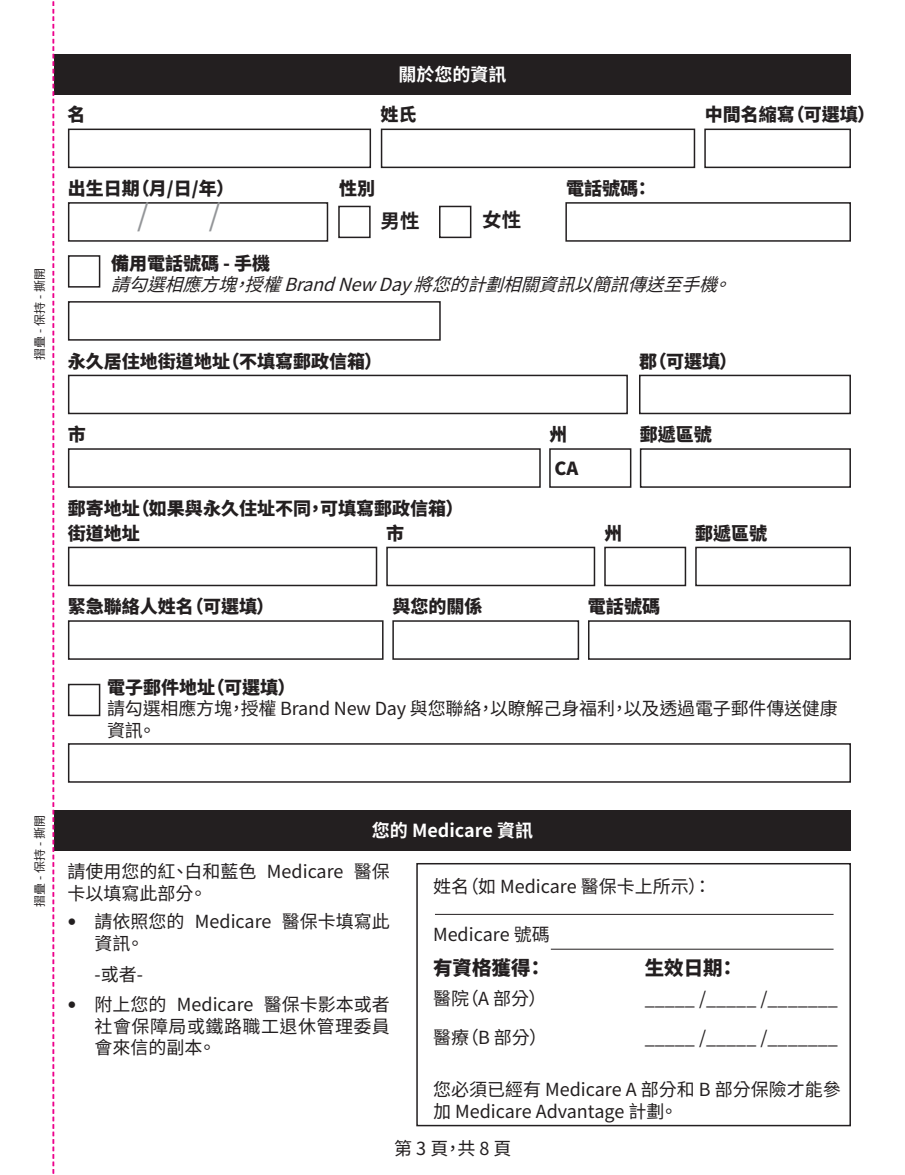
<style>
.page{position:relative;width:905px;height:1175px;background:#fff}
.page>*{position:absolute;margin:0;border:0;box-sizing:border-box;transform-origin:0 0}
.t1{font:30px "Noto Sans CJ Ktc";color:#939598}
.t2{font:900 19.5px "Noto Sans CJ Ktc";color:#231f20}
.t3{font:700 19.5px "Noto Sans CJ Ktc";color:#231f20}
.t4{font:18px/21.6px "Noto Sans CJ Ktc";color:#231f20}
.t5{font:900 18px "Noto Sans CJ Ktc";color:#231f20}
.t6{font:italic 18px/21.6px "Noto Sans CJ Ktc";color:#231f20}
.t7{font:700 18px "Noto Sans CJ Ktc";color:#fff}
.t8{font:12px "Noto Sans CJ Ktc";color:#231f20}
.s1{font-weight:900;font-style:normal}
.s2{font-weight:900}
.s3{font-family:"Avenir Next"}
</style>
<div class="page">
<div style="left:54px;top:54px;width:796px;height:40px;background:#231f20"></div>
<div style="left:68px;top:546px;width:309px;height:40px;border:2px solid #231f20"></div>
<div style="left:549px;top:448px;width:82px;height:40px;border:2px solid #231f20"></div>
<div style="left:386px;top:546px;width:209px;height:40px;border:2px solid #231f20"></div>
<div style="left:604px;top:546px;width:82px;height:40px;border:2px solid #231f20"></div>
<div style="left:68px;top:620px;width:315px;height:40px;border:2px solid #231f20"></div>
<div style="left:392px;top:620px;width:187px;height:40px;border:2px solid #231f20"></div>
<div style="left:588px;top:620px;width:262px;height:40px;border:2px solid #231f20"></div>
<div style="left:565px;top:202px;width:285px;height:40px;border:2px solid #231f20"></div>
<div style="left:640px;top:448px;width:210px;height:40px;border:2px solid #231f20"></div>
<div style="left:695px;top:546px;width:155px;height:40px;border:2px solid #231f20"></div>
<div style="left:68px;top:743px;width:782px;height:39px;border:2px solid #231f20"></div>
<div style="left:68px;top:301px;width:372px;height:40px;border:2px solid #231f20"></div>
<div style="left:68px;top:683px;width:32px;height:33px;border:2px solid #231f20"></div>
<div style="left:68px;top:255px;width:32px;height:32px;border:2px solid #231f20"></div>
<div style="left:338px;top:206px;width:32px;height:32px;border:2px solid #231f20"></div>
<div style="left:439px;top:206px;width:32px;height:32px;border:2px solid #231f20"></div>
<div style="left:68px;top:448px;width:472px;height:40px;border:2px solid #231f20"></div>
<div style="left:68px;top:202px;width:260px;height:40px;border:2px solid #231f20"></div>
<div style="left:68px;top:375px;width:560px;height:39px;border:2px solid #231f20"></div>
<div style="left:639px;top:375px;width:211px;height:39px;border:2px solid #231f20"></div>
<div style="left:68px;top:129px;width:303px;height:39px;border:2px solid #231f20"></div>
<div style="left:381px;top:129px;width:314px;height:39px;border:2px solid #231f20"></div>
<div style="left:704px;top:129px;width:146px;height:39px;border:2px solid #231f20"></div>
<div style="left:54px;top:809px;width:796px;height:41px;background:#231f20"></div>
<div style="left:416px;top:863px;width:434px;height:263px;border:2px solid #231f20"></div>
<hr style="left:435px;top:914px;width:398px;height:1px;background:#231f20">
<hr style="left:551px;top:948px;width:282px;height:1px;background:#231f20">
<svg style="left:53px;top:1px;width:1px;height:1173px"></svg>
<p class="t8" style="left:33px;top:359px;width:93px;rotate:-90deg">摺疊 - 保持 - 撕開</p>
<p class="t7" style="left:398px;top:65px;width:109px">關於您的資訊</p>
<p class="t5" style="left:68px;top:105px;width:19px">名</p>
<p class="t5" style="left:705px;top:105px;width:172px">中間名縮寫（可選填）</p>
<p class="t5" style="left:380px;top:105px;width:38px">姓氏</p>
<p class="t5" style="left:68px;top:178px;width:168px">出生日期（月/日/年）</p>
<p class="t1" style="left:137px;top:198px;width:13px">/</p>
<p class="t1" style="left:209px;top:198px;width:13px">/</p>
<p class="t5" style="left:339px;top:178px;width:37px">性別</p>
<p class="t3" style="left:380px;top:210px;width:41px">男性</p>
<p class="t3" style="left:482px;top:209px;width:40px">女性</p>
<p class="t5" style="left:566px;top:178px;width:87px">電話號碼：</p>
<p class="t6" style="left:111px;top:253px;width:634px"><span class="s1">備用電話號碼 - 手機<br></span>請勾選相應方塊，授權BrandNewDay將您的計劃相關資訊以簡訊傳送至手機。</p>
<p class="t5" style="left:68px;top:351px;width:316px">永久居住地街道地址（不填寫郵政信箱）</p>
<p class="t5" style="left:639px;top:351px;width:100px">郡（可選填）</p>
<p class="t5" style="left:68px;top:424px;width:19px">市</p>
<p class="t5" style="left:68px;top:498px;width:397px">郵寄地址（如果與永久住址不同，可填寫郵政信箱）</p>
<p class="t5" style="left:549px;top:424px;width:19px">州</p>
<p class="t5" style="left:554px;top:458px;width:25px">CA</p>
<p class="t5" style="left:68px;top:523px;width:73px">街道地址</p>
<p class="t5" style="left:386px;top:523px;width:19px">市</p>
<p class="t5" style="left:604px;top:523px;width:19px">州</p>
<p class="t5" style="left:640px;top:424px;width:73px">郵遞區號</p>
<p class="t5" style="left:695px;top:523px;width:73px">郵遞區號</p>
<p class="t5" style="left:68px;top:596px;width:208px">緊急聯絡人姓名（可選填）</p>
<p class="t5" style="left:392px;top:596px;width:91px">與您的關係</p>
<p class="t5" style="left:588px;top:596px;width:73px">電話號碼</p>
<p class="t4" style="left:107px;top:677px;width:732px"><span class="s2">電子郵件地址（可選填）<br></span>請勾選相應方塊，授權 Brand New Day 與您聯絡，以瞭解己身福利，以及透過電子郵件傳送健康資訊。</p>
<p class="t8" style="left:33px;top:906px;width:93px;rotate:-90deg">摺疊 - 保持 - 撕開</p>
<p class="t7" style="left:372px;top:820px;width:163px">您的 Medicare 資訊</p>
<p class="t4" style="left:433px;top:875px;width:280px">姓名（如 Medicare 醫保卡上所示）：</p>
<p class="t4" style="left:433px;top:923px;width:118px">Medicare 號碼</p>
<p class="t2" style="left:433px;top:957px;width:114px">有資格獲得：</p>
<p class="t2" style="left:644px;top:957px;width:94px">生效日期：</p>
<p class="t4" style="left:433px;top:988px;width:115px">醫院（A 部分）</p>
<p class="t4" style="left:644px;top:988px;width:195px">_____ /_____ /_______</p>
<p class="t4" style="left:433px;top:1027px;width:116px">醫療（B 部分）</p>
<p class="t4" style="left:644px;top:1027px;width:195px">_____ /_____ /_______</p>
<p class="t4" style="left:433px;top:1078px;width:409px">您必須已經有 Medicare A 部分和 B 部分保險才能參加 Medicare Advantage 計劃。</p>
<p class="t4" style="left:394px;top:1137px;width:119px">第 3 頁，共 8 頁</p>
<p class="t4" style="left:68px;top:861px;width:324px">請使用您的紅、白和藍色 Medicare 醫保卡以填寫此部分。</p>
<p class="t4" style="left:94px;top:911px;width:297px;text-indent:-27px"><span class="s3">•</span> 請依照您的 Medicare 醫保卡填寫此資訊。</p>
<p class="t4" style="left:94px;top:964px;width:50px">-或者-</p>
<p class="t4" style="left:94px;top:994px;width:297px;text-align:justify;text-indent:-27px"><span class="s3">•</span> 附上您的 Medicare 醫保卡影本或者社會保障局或鐵路職工退休管理委員會來信的副本。</p>
</div>
